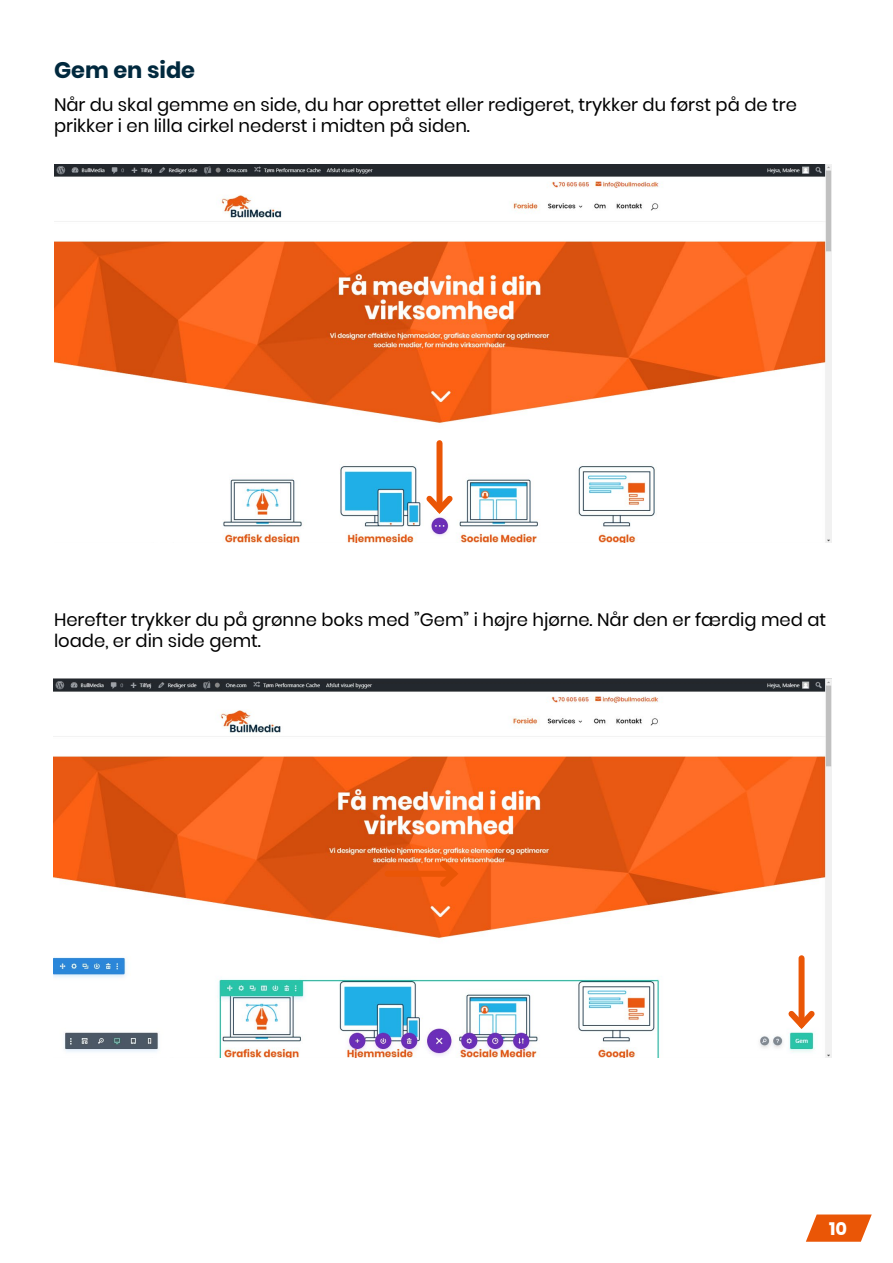
<style>
.page{position:relative;width:893px;height:1263px;background:#fff}
.page>*{position:absolute;margin:0;border:0;box-sizing:border-box;transform-origin:0 0}
.t1{font:700 22.5px "Poppins";color:#01293e}
.t2{font:18px/21px "Poppins";color:#000}
.t3{font:700 18px "Poppins";color:#fff}
</style>
<div class="page">
<svg style="left:806px;top:1214px;width:66px;height:28px"></svg>
<img style="left:54px;top:679px;width:778px;height:379px">
<img style="left:54px;top:164px;width:778px;height:379px">
<div style="left:436px;top:443px;width:6px;height:67px;background:#ea5606"></div>
<svg style="left:421px;top:490px;width:37px;height:28px"></svg>
<div style="left:798px;top:958px;width:6px;height:67px;background:#ea5606"></div>
<svg style="left:783px;top:1005px;width:37px;height:28px"></svg>
<div style="left:387px;top:871px;width:67px;height:6px;background:#ea5606"></div>
<svg style="left:435px;top:855px;width:28px;height:37px"></svg>
<p class="t1" style="left:54px;top:57px;width:143px">Gem en side</p>
<p class="t2" style="left:54px;top:95px;width:744px">Når du skal gemme en side, du har oprettet eller redigeret, trykker du først på de tre prikker i en lilla cirkel nederst i midten på siden.</p>
<p class="t2" style="left:54px;top:609px;width:774px">Herefter trykker du på grønne boks med ”Gem” i højre hjørne. Når den er færdig med at loade, er din side gemt.</p>
<p class="t3" style="left:829px;top:1218px;width:19px">10</p>
</div>
